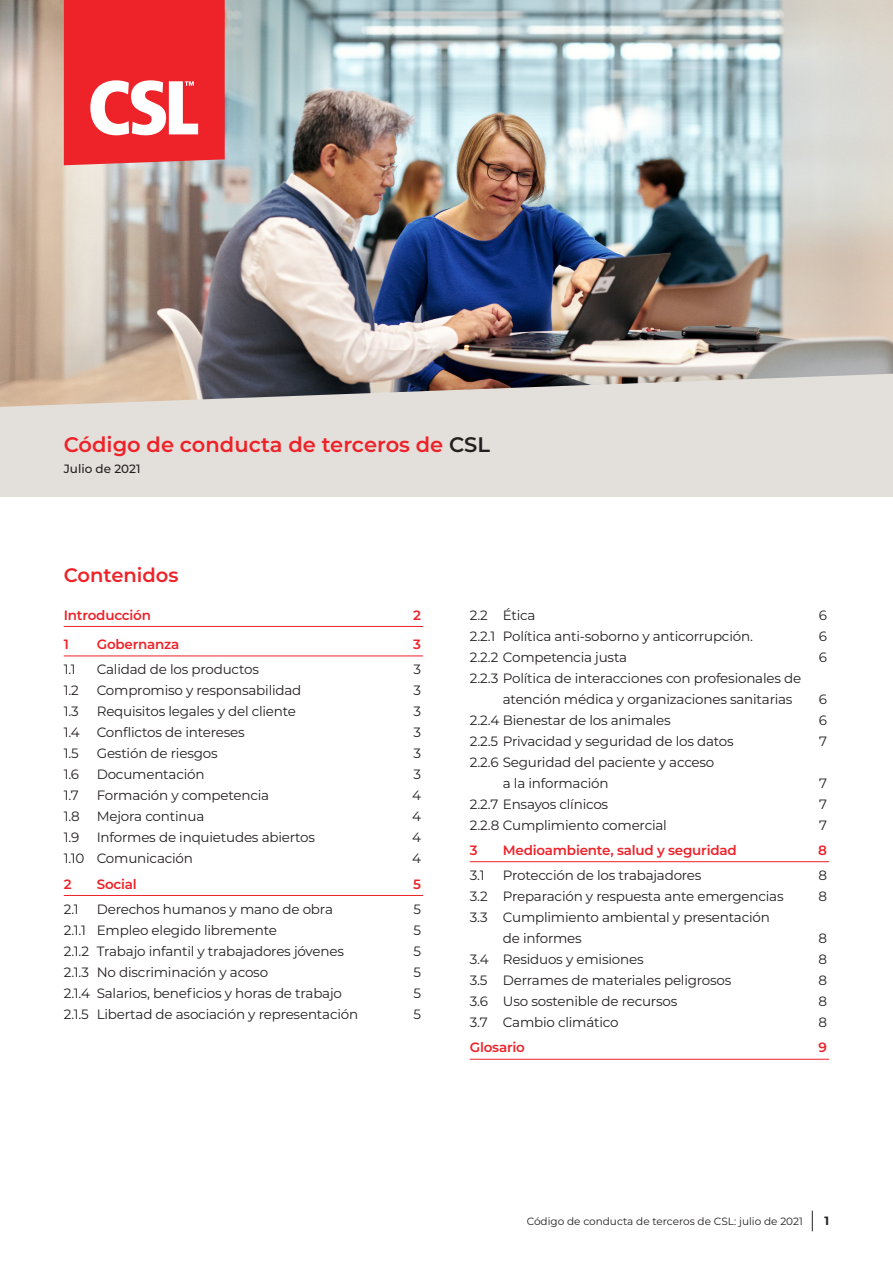
<style>
.page{position:relative;width:893px;height:1263px;background:#fff}
.page>*{position:absolute;margin:0;border:0;box-sizing:border-box;transform-origin:0 0}
.t1{font:600 21px "Montserrat";color:#ee2229}
.t2{font:600 19.5px "Montserrat";color:#ee2229}
._01__Content{font:13.5px/21px "Montserrat";letter-spacing:-.015em;color:#231f20}
._01__Content_Sub_Hea{font:600 13.5px "Montserrat";letter-spacing:-.015em;color:#ee2229}
.t3{font:500 12px "Montserrat";color:#231f20}
.t4{font:700 12px "Montserrat";color:#231f20}
.t5{font:10.5px "Montserrat";color:#231f20}
.s1{color:#231f20}
</style>
<div class="page">
<svg style="left:812px;top:1211px;width:1px;height:20px"></svg>
<div style="left:0;top:203px;width:893px;height:293px;background:#e3dfda"></div>
<img style="left:0;top:0;width:893px;height:407px">
<svg style="left:64px;top:0;width:161px;height:165px;background:#ef4046"></svg>
<hr style="left:64px;top:626px;width:359px;height:1px;background:#ee2229">
<hr style="left:64px;top:655px;width:359px;height:1px;background:#ee2229">
<hr style="left:64px;top:895px;width:359px;height:1px;background:#ee2229">
<hr style="left:470px;top:861px;width:359px;height:1px;background:#ee2229">
<hr style="left:470px;top:1059px;width:359px;height:1px;background:#ee2229">
<p class="t1" style="left:64px;top:430px;width:428px">Código de conducta de terceros de <span class="s1">CSL</span></p>
<p class="t3" style="left:64px;top:460px;width:78px">Julio de 2021</p>
<p class="t2" style="left:64px;top:561px;width:116px">Contenidos</p>
<p class="_01__Content_Sub_Hea" style="left:64px;top:605px;width:89px">Introducción</p>
<p class="_01__Content_Sub_Hea" style="left:413px;top:605px;width:9px">2</p>
<p class="_01__Content_Sub_Hea" style="left:64px;top:635px;width:7px">1</p>
<p class="_01__Content_Sub_Hea" style="left:97px;top:635px;width:84px">Gobernanza</p>
<p class="_01__Content_Sub_Hea" style="left:413px;top:635px;width:9px">3</p>
<p class="_01__Content" style="left:64px;top:659px;width:14px">1.1</p>
<p class="_01__Content" style="left:97px;top:659px;width:164px">Calidad de los productos</p>
<p class="_01__Content" style="left:413px;top:659px;width:9px">3</p>
<p class="_01__Content" style="left:64px;top:680px;width:17px">1.2</p>
<p class="_01__Content" style="left:97px;top:680px;width:206px">Compromiso y responsabilidad</p>
<p class="_01__Content" style="left:413px;top:680px;width:9px">3</p>
<p class="_01__Content" style="left:64px;top:701px;width:17px">1.3</p>
<p class="_01__Content" style="left:97px;top:701px;width:201px">Requisitos legales y del cliente</p>
<p class="_01__Content" style="left:413px;top:701px;width:9px">3</p>
<p class="_01__Content" style="left:64px;top:722px;width:18px">1.4</p>
<p class="_01__Content" style="left:97px;top:722px;width:149px">Conflictos de intereses</p>
<p class="_01__Content" style="left:413px;top:722px;width:9px">3</p>
<p class="_01__Content" style="left:64px;top:743px;width:16px">1.5</p>
<p class="_01__Content" style="left:97px;top:743px;width:122px">Gestión de riesgos</p>
<p class="_01__Content" style="left:413px;top:743px;width:9px">3</p>
<p class="_01__Content" style="left:64px;top:764px;width:17px">1.6</p>
<p class="_01__Content" style="left:97px;top:764px;width:109px">Documentación</p>
<p class="_01__Content" style="left:413px;top:764px;width:9px">3</p>
<p class="_01__Content" style="left:64px;top:785px;width:17px">1.7</p>
<p class="_01__Content" style="left:97px;top:785px;width:174px">Formación y competencia</p>
<p class="_01__Content" style="left:412px;top:785px;width:10px">4</p>
<p class="_01__Content" style="left:64px;top:806px;width:18px">1.8</p>
<p class="_01__Content" style="left:97px;top:806px;width:109px">Mejora continua</p>
<p class="_01__Content" style="left:412px;top:806px;width:10px">4</p>
<p class="_01__Content" style="left:64px;top:827px;width:17px">1.9</p>
<p class="_01__Content" style="left:97px;top:827px;width:220px">Informes de inquietudes abiertos</p>
<p class="_01__Content" style="left:412px;top:827px;width:10px">4</p>
<p class="_01__Content" style="left:64px;top:848px;width:131px">1.10 Comunicación</p>
<p class="_01__Content" style="left:412px;top:848px;width:10px">4</p>
<p class="_01__Content_Sub_Hea" style="left:64px;top:874px;width:9px">2</p>
<p class="_01__Content_Sub_Hea" style="left:97px;top:874px;width:42px">Social</p>
<p class="_01__Content_Sub_Hea" style="left:413px;top:874px;width:9px">5</p>
<p class="_01__Content" style="left:64px;top:898px;width:16px">2.1</p>
<p class="_01__Content" style="left:97px;top:898px;width:238px">Derechos humanos y mano de obra</p>
<p class="_01__Content" style="left:413px;top:898px;width:9px">5</p>
<p class="_01__Content" style="left:64px;top:919px;width:215px">2.1.1 Empleo elegido libremente</p>
<p class="_01__Content" style="left:413px;top:919px;width:9px">5</p>
<p class="_01__Content" style="left:64px;top:940px;width:282px">2.1.2 Trabajo infantil y trabajadores jóvenes</p>
<p class="_01__Content" style="left:413px;top:940px;width:9px">5</p>
<p class="_01__Content" style="left:64px;top:961px;width:206px">2.1.3 No discriminación y acoso</p>
<p class="_01__Content" style="left:413px;top:961px;width:9px">5</p>
<p class="_01__Content" style="left:64px;top:982px;width:280px">2.1.4 Salarios, beneficios y horas de trabajo</p>
<p class="_01__Content" style="left:413px;top:982px;width:9px">5</p>
<p class="_01__Content" style="left:64px;top:1003px;width:296px">2.1.5 Libertad de asociación y representación</p>
<p class="_01__Content" style="left:413px;top:1003px;width:9px">5</p>
<p class="_01__Content" style="left:470px;top:604px;width:67px">2.2 Ética</p>
<p class="_01__Content" style="left:819px;top:604px;width:10px">6</p>
<p class="_01__Content" style="left:470px;top:625px;width:284px">2.2.1 Política anti-soborno y anticorrupción.</p>
<p class="_01__Content" style="left:819px;top:625px;width:10px">6</p>
<p class="_01__Content" style="left:470px;top:646px;width:159px">2.2.2 Competencia justa</p>
<p class="_01__Content" style="left:819px;top:646px;width:10px">6</p>
<p class="_01__Content" style="left:503px;top:667px;width:300px;text-indent:-33px">2.2.3 Política de interacciones con profesionales de atención médica y organizaciones sanitarias</p>
<p class="_01__Content" style="left:819px;top:688px;width:10px">6</p>
<p class="_01__Content" style="left:470px;top:709px;width:202px">2.2.4 Bienestar de los animales</p>
<p class="_01__Content" style="left:819px;top:709px;width:10px">6</p>
<p class="_01__Content" style="left:470px;top:730px;width:265px">2.2.5 Privacidad y seguridad de los datos</p>
<p class="_01__Content" style="left:819px;top:730px;width:9px">7</p>
<p class="_01__Content" style="left:503px;top:751px;width:213px;text-indent:-33px">2.2.6 Seguridad del paciente y acceso a la información</p>
<p class="_01__Content" style="left:819px;top:772px;width:9px">7</p>
<p class="_01__Content" style="left:470px;top:793px;width:140px">2.2.7 Ensayos clínicos</p>
<p class="_01__Content" style="left:819px;top:793px;width:9px">7</p>
<p class="_01__Content" style="left:470px;top:814px;width:199px">2.2.8 Cumplimiento comercial</p>
<p class="_01__Content" style="left:819px;top:814px;width:9px">7</p>
<p class="_01__Content_Sub_Hea" style="left:470px;top:840px;width:9px">3</p>
<p class="_01__Content_Sub_Hea" style="left:503px;top:840px;width:235px">Medioambiente, salud y seguridad</p>
<p class="_01__Content_Sub_Hea" style="left:818px;top:840px;width:10px">8</p>
<p class="_01__Content" style="left:470px;top:864px;width:16px">3.1</p>
<p class="_01__Content" style="left:503px;top:864px;width:200px">Protección de los trabajadores</p>
<p class="_01__Content" style="left:818px;top:864px;width:10px">8</p>
<p class="_01__Content" style="left:470px;top:885px;width:315px">3.2 Preparación y respuesta ante emergencias</p>
<p class="_01__Content" style="left:818px;top:885px;width:10px">8</p>
<p class="_01__Content" style="left:503px;top:906px;width:269px;text-indent:-33px">3.3 Cumplimiento ambiental y presentación de informes</p>
<p class="_01__Content" style="left:818px;top:927px;width:10px">8</p>
<p class="_01__Content" style="left:470px;top:948px;width:175px">3.4 Residuos y emisiones</p>
<p class="_01__Content" style="left:818px;top:948px;width:10px">8</p>
<p class="_01__Content" style="left:470px;top:969px;width:263px">3.5 Derrames de materiales peligrosos</p>
<p class="_01__Content" style="left:818px;top:969px;width:10px">8</p>
<p class="_01__Content" style="left:470px;top:990px;width:209px">3.6 Uso sostenible de recursos</p>
<p class="_01__Content" style="left:818px;top:990px;width:10px">8</p>
<p class="_01__Content" style="left:470px;top:1011px;width:150px">3.7 Cambio climático</p>
<p class="_01__Content" style="left:818px;top:1011px;width:10px">8</p>
<p class="_01__Content_Sub_Hea" style="left:470px;top:1038px;width:56px">Glosario</p>
<p class="_01__Content_Sub_Hea" style="left:819px;top:1038px;width:10px">9</p>
<p class="t5" style="left:527px;top:1214px;width:278px">Código de conducta de terceros de CSL: julio de 2021</p>
<p class="t4" style="left:824px;top:1212px;width:6px">1</p>
</div>
